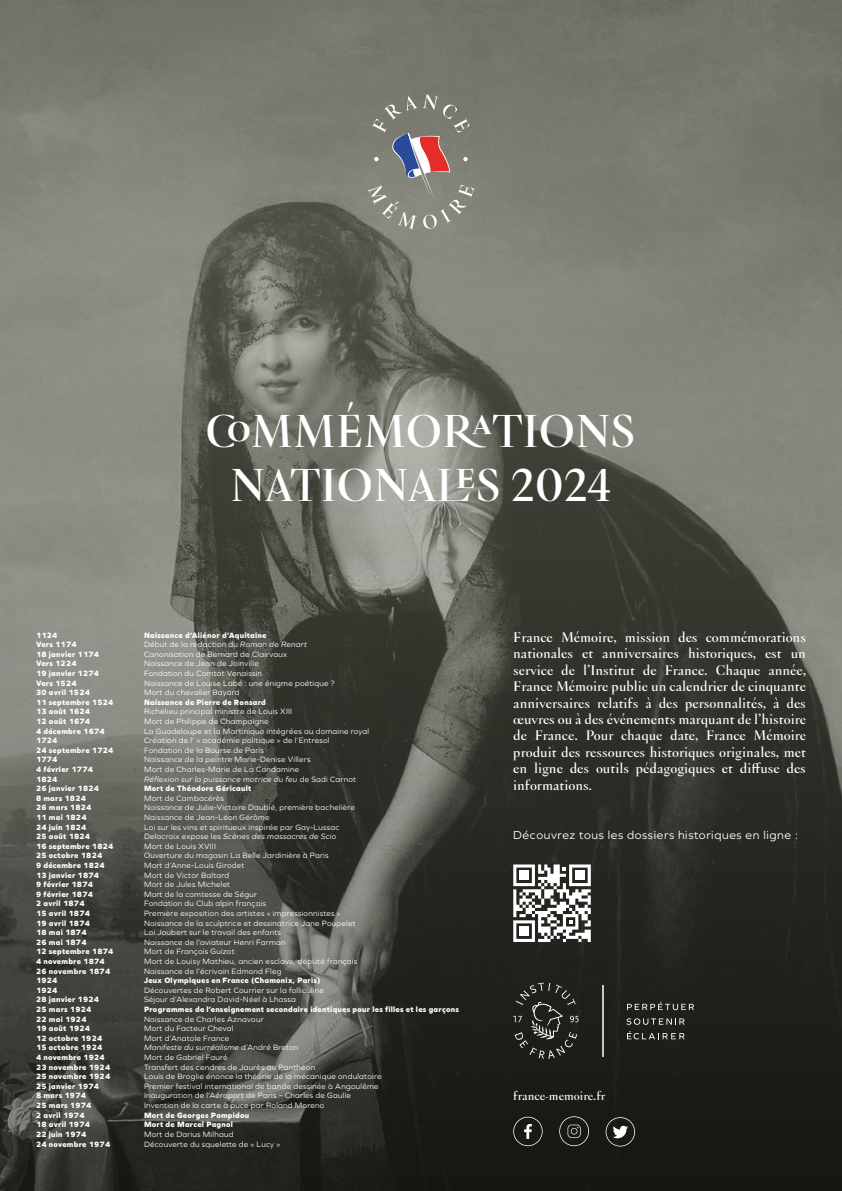
<style>
.page{position:relative;width:842px;height:1191px;background:#fff}
.page>*{position:absolute;margin:0;border:0;box-sizing:border-box;transform-origin:0 0}
.t1{font:45px/54px "Institut De France";color:#fff;text-align:center}
.t2{font:13.7px/16.4px "Institut De France";color:#fff;text-align:justify}
.t3{font:12px "Graphie";letter-spacing:.05em;color:#fff}
.t4{font:12px "Institut De France";color:#fff}
.t5{font:8px "Graphie";letter-spacing:.03em;color:#fff}
.t6{font:800 8px "Graphie";letter-spacing:.03em;color:#fff}
.t7{font:italic 8px "Graphie";letter-spacing:.03em;color:#fff}
.s1{font-style:italic}
.s2{font-style:normal}
</style>
<div class="page">
<img style="left:0;top:0;width:842px;height:1191px">
<svg style="left:368px;top:94px;width:106px;height:135px;background:#8c8580"></svg>
<svg style="left:627px;top:1001px;width:67px;height:9px"></svg>
<svg style="left:627px;top:1018px;width:57px;height:6px"></svg>
<svg style="left:627px;top:1031px;width:57px;height:8px"></svg>
<hr style="left:603px;top:984px;width:1px;height:72px;background:#c6c6c6">
<svg style="left:513px;top:982px;width:66px;height:76px;background:#33332f"></svg>
<svg style="left:513px;top:1116px;width:30px;height:30px"></svg>
<svg style="left:606px;top:1117px;width:29px;height:29px"></svg>
<svg style="left:559px;top:1116px;width:30px;height:30px"></svg>
<svg style="left:513px;top:864px;width:78px;height:78px"></svg>
<div style="left:575px;top:870px;width:10px;height:10px;background:#fff"></div>
<div style="left:519px;top:926px;width:10px;height:9px;background:#fff"></div>
<div style="left:519px;top:870px;width:10px;height:10px;background:#fff"></div>
<h1 class="t1" style="left:205px;top:404px;width:432px">COMMÉMORATIONS<br>NATIONALES 2024</h1>
<p class="t6" style="left:36px;top:630px;width:23px">1124</p>
<p class="t6" style="left:144px;top:630px;width:124px">Naissance d’Aliénor d’Aquitaine</p>
<p class="t6" style="left:36px;top:639px;width:42px">Vers 1174</p>
<p class="t5" style="left:144px;top:640px;width:164px">Début de la rédaction du <span class="s1">Roman de Renart</span></p>
<p class="t6" style="left:36px;top:649px;width:65px">18 janvier 1174</p>
<p class="t5" style="left:144px;top:649px;width:145px">Canonisation de Bernard de Clairvaux</p>
<p class="t6" style="left:36px;top:659px;width:42px">Vers 1224</p>
<p class="t5" style="left:144px;top:659px;width:116px">Naissance de Jean de Joinville</p>
<p class="t6" style="left:36px;top:668px;width:65px">19 janvier 1274</p>
<p class="t5" style="left:144px;top:668px;width:120px">Fondation du Comtat Venaissin</p>
<p class="t6" style="left:36px;top:678px;width:42px">Vers 1524</p>
<p class="t5" style="left:144px;top:678px;width:192px">Naissance de Louise Labé : une énigme poétique ?</p>
<p class="t6" style="left:36px;top:687px;width:55px">30 avril 1524</p>
<p class="t5" style="left:144px;top:688px;width:97px">Mort du chevalier Bayard</p>
<p class="t6" style="left:36px;top:697px;width:79px">11 septembre 1524</p>
<p class="t6" style="left:144px;top:697px;width:123px">Naissance de Pierre de Ronsard</p>
<p class="t6" style="left:36px;top:707px;width:56px">13 août 1624</p>
<p class="t5" style="left:144px;top:707px;width:150px">Richelieu principal ministre de Louis XIII</p>
<p class="t6" style="left:36px;top:716px;width:56px">12 août 1674</p>
<p class="t5" style="left:144px;top:716px;width:126px">Mort de Philippe de Champaigne</p>
<p class="t6" style="left:36px;top:726px;width:70px">4 décembre 1674</p>
<p class="t5" style="left:144px;top:726px;width:227px">La Guadeloupe et la Martinique intégrées au domaine royal</p>
<p class="t6" style="left:36px;top:735px;width:23px">1724</p>
<p class="t5" style="left:144px;top:736px;width:187px">Création de l’ « académie politique » de l’Entresol</p>
<p class="t6" style="left:36px;top:745px;width:79px">24 septembre 1724</p>
<p class="t5" style="left:144px;top:745px;width:121px">Fondation de la Bourse de Paris</p>
<p class="t6" style="left:36px;top:755px;width:23px">1774</p>
<p class="t5" style="left:144px;top:755px;width:168px">Naissance de la peintre Marie-Denise Villers</p>
<p class="t6" style="left:36px;top:764px;width:58px">4 février 1774</p>
<p class="t5" style="left:144px;top:764px;width:157px">Mort de Charles-Marie de La Condamine</p>
<p class="t6" style="left:36px;top:774px;width:23px">1824</p>
<p class="t7" style="left:144px;top:774px;width:213px">Réflexion sur la puissance motrice du feu <span class="s2">de Sadi Carnot</span></p>
<p class="t6" style="left:36px;top:783px;width:65px">26 janvier 1824</p>
<p class="t6" style="left:144px;top:783px;width:109px">Mort de Théodore Géricault</p>
<p class="t6" style="left:36px;top:793px;width:52px">8 mars 1824</p>
<p class="t5" style="left:144px;top:793px;width:82px">Mort de Cambacérès</p>
<p class="t6" style="left:36px;top:803px;width:57px">26 mars 1824</p>
<p class="t5" style="left:144px;top:803px;width:213px">Naissance de Julie-Victoire Daubié, première bachelière</p>
<p class="t6" style="left:36px;top:812px;width:52px">11 mai 1824</p>
<p class="t5" style="left:144px;top:812px;width:127px">Naissance de Jean-Léon Gérôme</p>
<p class="t6" style="left:36px;top:822px;width:52px">24 juin 1824</p>
<p class="t5" style="left:144px;top:822px;width:197px">Loi sur les vins et spiritueux inspirée par Gay-Lussac</p>
<p class="t6" style="left:36px;top:831px;width:56px">25 août 1824</p>
<p class="t7" style="left:144px;top:832px;width:194px"><span class="s2">Delacroix expose les</span> Scènes des massacres de Scio</p>
<p class="t6" style="left:36px;top:841px;width:79px">16 septembre 1824</p>
<p class="t5" style="left:144px;top:841px;width:73px">Mort de Louis XVIII</p>
<p class="t6" style="left:36px;top:851px;width:68px">25 octobre 1824</p>
<p class="t5" style="left:144px;top:851px;width:186px">Ouverture du magasin La Belle Jardinière à Paris</p>
<p class="t6" style="left:36px;top:860px;width:70px">9 décembre 1824</p>
<p class="t5" style="left:144px;top:860px;width:102px">Mort d’Anne-Louis Girodet</p>
<p class="t6" style="left:36px;top:870px;width:65px">13 janvier 1874</p>
<p class="t5" style="left:144px;top:870px;width:87px">Mort de Victor Baltard</p>
<p class="t6" style="left:36px;top:879px;width:58px">9 février 1874</p>
<p class="t5" style="left:144px;top:880px;width:88px">Mort de Jules Michelet</p>
<p class="t6" style="left:36px;top:889px;width:58px">9 février 1874</p>
<p class="t5" style="left:144px;top:889px;width:114px">Mort de la comtesse de Ségur</p>
<p class="t6" style="left:36px;top:899px;width:50px">2 avril 1874</p>
<p class="t5" style="left:144px;top:899px;width:123px">Fondation du Club alpin français</p>
<p class="t6" style="left:36px;top:908px;width:55px">15 avril 1874</p>
<p class="t5" style="left:144px;top:908px;width:198px">Première exposition des artistes « impressionnistes »</p>
<p class="t6" style="left:36px;top:918px;width:55px">19 avril 1874</p>
<p class="t5" style="left:144px;top:918px;width:213px">Naissance de la sculptrice et dessinatrice Jane Poupelet</p>
<p class="t6" style="left:36px;top:927px;width:52px">18 mai 1874</p>
<p class="t5" style="left:144px;top:928px;width:139px">Loi Joubert sur le travail des enfants</p>
<p class="t6" style="left:36px;top:937px;width:52px">26 mai 1874</p>
<p class="t5" style="left:144px;top:937px;width:143px">Naissance de l’aviateur Henri Farman</p>
<p class="t6" style="left:36px;top:947px;width:79px">12 septembre 1874</p>
<p class="t5" style="left:144px;top:947px;width:92px">Mort de François Guizot</p>
<p class="t6" style="left:36px;top:956px;width:70px">4 novembre 1874</p>
<p class="t5" style="left:144px;top:956px;width:215px">Mort de Louisy Mathieu, ancien esclave, député français</p>
<p class="t6" style="left:36px;top:966px;width:76px">26 novembre 1874</p>
<p class="t5" style="left:144px;top:966px;width:139px">Naissance de l’écrivain Edmond Fleg</p>
<p class="t6" style="left:36px;top:975px;width:23px">1924</p>
<p class="t6" style="left:144px;top:975px;width:178px">Jeux Olympiques en France (Chamonix, Paris)</p>
<p class="t6" style="left:36px;top:985px;width:23px">1924</p>
<p class="t5" style="left:144px;top:985px;width:181px">Découvertes de Robert Courrier sur la folliculine</p>
<p class="t6" style="left:36px;top:995px;width:65px">28 janvier 1924</p>
<p class="t5" style="left:144px;top:995px;width:153px">Séjour d’Alexandra David-Néel à Lhassa</p>
<p class="t6" style="left:36px;top:1004px;width:57px">25 mars 1924</p>
<p class="t6" style="left:144px;top:1004px;width:316px">Programmes de l’enseignement secondaire identiques pour les filles et les garçons</p>
<p class="t6" style="left:36px;top:1014px;width:52px">22 mai 1924</p>
<p class="t5" style="left:144px;top:1014px;width:121px">Naissance de Charles Aznavour</p>
<p class="t6" style="left:36px;top:1023px;width:56px">19 août 1924</p>
<p class="t5" style="left:144px;top:1024px;width:91px">Mort du Facteur Cheval</p>
<p class="t6" style="left:36px;top:1033px;width:68px">12 octobre 1924</p>
<p class="t5" style="left:144px;top:1033px;width:87px">Mort d’Anatole France</p>
<p class="t6" style="left:36px;top:1043px;width:68px">15 octobre 1924</p>
<p class="t7" style="left:144px;top:1043px;width:156px">Manifeste du surréalisme <span class="s2">d’André Breton</span></p>
<p class="t6" style="left:36px;top:1052px;width:70px">4 novembre 1924</p>
<p class="t5" style="left:144px;top:1052px;width:85px">Mort de Gabriel Fauré</p>
<p class="t6" style="left:36px;top:1062px;width:76px">23 novembre 1924</p>
<p class="t5" style="left:144px;top:1062px;width:173px">Transfert des cendres de Jaurès au Panthéon</p>
<p class="t6" style="left:36px;top:1071px;width:76px">25 novembre 1924</p>
<p class="t5" style="left:144px;top:1072px;width:239px">Louis de Broglie énonce la théorie de la mécanique ondulatoire</p>
<p class="t6" style="left:36px;top:1081px;width:65px">25 janvier 1974</p>
<p class="t5" style="left:144px;top:1081px;width:236px">Premier festival international de bande dessinée à Angoulême</p>
<p class="t6" style="left:36px;top:1091px;width:52px">8 mars 1974</p>
<p class="t5" style="left:144px;top:1091px;width:208px">Inauguration de l’Aéroport de Paris – Charles de Gaulle</p>
<p class="t6" style="left:36px;top:1100px;width:57px">25 mars 1974</p>
<p class="t5" style="left:144px;top:1100px;width:182px">Invention de la carte à puce par Roland Moreno</p>
<p class="t6" style="left:36px;top:1110px;width:50px">2 avril 1974</p>
<p class="t6" style="left:144px;top:1110px;width:107px">Mort de Georges Pompidou</p>
<p class="t6" style="left:36px;top:1119px;width:55px">18 avril 1974</p>
<p class="t6" style="left:144px;top:1119px;width:91px">Mort de Marcel Pagnol</p>
<p class="t6" style="left:36px;top:1129px;width:52px">22 juin 1974</p>
<p class="t5" style="left:144px;top:1129px;width:91px">Mort de Darius Milhaud</p>
<p class="t6" style="left:36px;top:1139px;width:76px">24 novembre 1974</p>
<p class="t5" style="left:144px;top:1139px;width:138px">Découverte du squelette de « Lucy »</p>
<p class="t2" style="left:513px;top:628px;width:294px">France Mémoire, mission des commémorations nationales et anniversaires historiques, est un service de l’Institut de France. Chaque année, France Mémoire publie un calendrier de cinquante anniversaires relatifs à des personnalités, à des œuvres ou à des événements marquant de l’histoire de France. Pour chaque date, France Mémoire produit des ressources historiques originales, met en ligne des outils pédagogiques et diffuse des informations.</p>
<h3 class="t3" style="left:513px;top:828px;width:286px">Découvrez tous les dossiers historiques en ligne :</h3>
<h3 class="t4" style="left:513px;top:1087px;width:94px">france-memoire.fr</h3>
</div>
